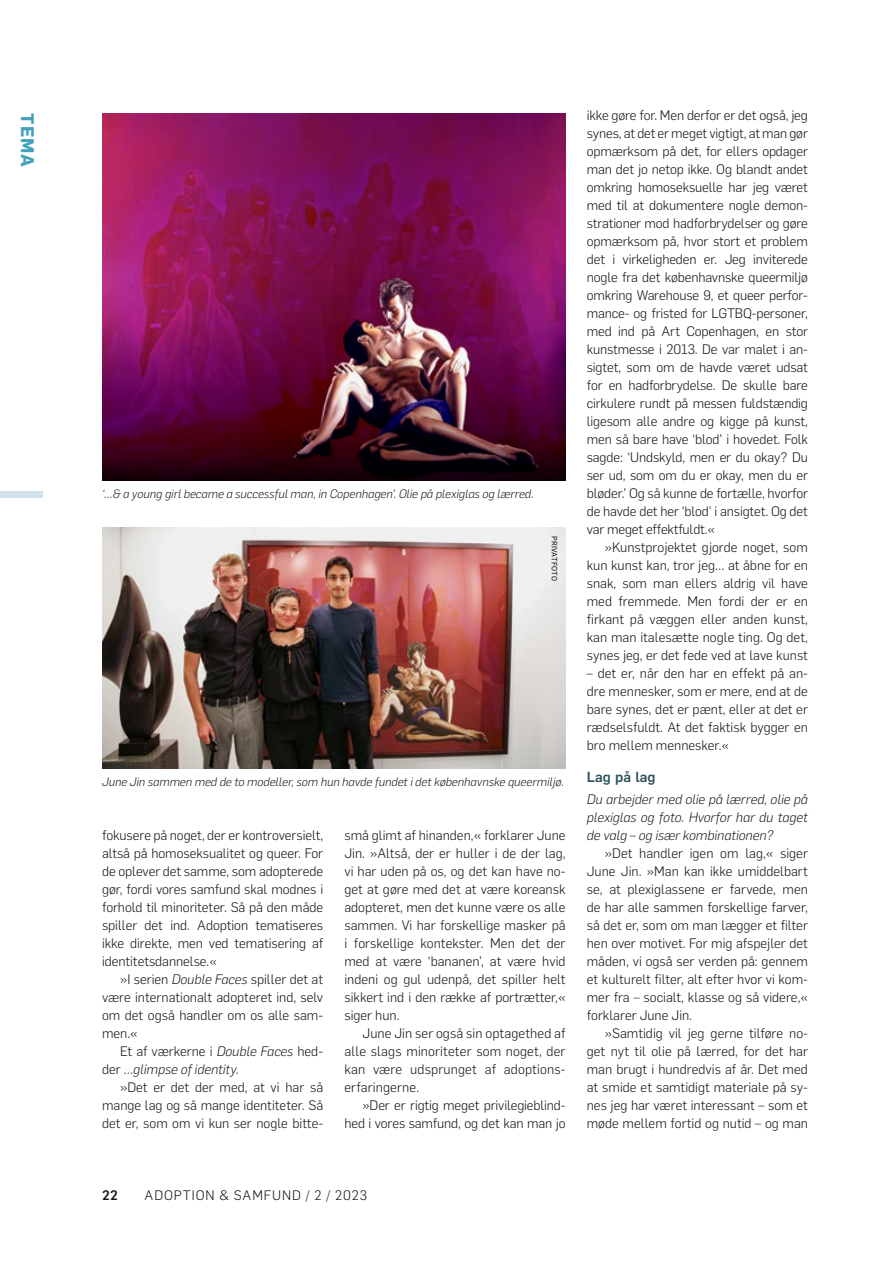
<style>
.page{position:relative;width:893px;height:1263px;background:#fff}
.page>*{position:absolute;margin:0;border:0;box-sizing:border-box;transform-origin:0 0}
.t1{font:700 17.85px "Flama";color:#44a1be}
.t2{font:500 14.25px "Flama";color:#2e515e}
.t3{font:300 13.5px/18px "Flama";color:#181716;text-align:justify}
.t4{font:italic 300 13.5px/18px "Flama";color:#181716}
.t5{font:300 13.5px "Flama";letter-spacing:.065em;color:#181716}
.t6{font:500 13.5px "Flama";color:#181716}
.t7{font:italic 300 12px "Flama";color:#181716}
.t8{font:7.5px "Flama Basic";letter-spacing:.025em;color:#181716}
.s1{font-style:italic}
.s2{font-style:normal}
</style>
<div class="page">
<img style="left:102px;top:113px;width:464px;height:367px">
<img style="left:102px;top:527px;width:464px;height:241px">
<div style="left:0;top:491px;width:43px;height:7px;background:#d2e2ec"></div>
<h1 class="t1" style="left:41px;top:113px;width:55px;rotate:90deg">TEMA</h1>
<p class="t7" style="left:102px;top:486px;width:433px">‘…&amp; a young girl became a successful man, in Copenhagen’. Olie på plexiglas og lærred.</p>
<p class="t8" style="left:560px;top:536px;width:47px;rotate:90deg">PRIVATFOTO</p>
<p class="t7" style="left:102px;top:774px;width:463px">June Jin sammen med de to modeller, som hun havde fundet i det københavnske queermiljø.</p>
<p class="t3" style="left:102px;top:826px;width:223px">fokusere på noget, der er kontroversielt, altså på homoseksualitet og queer. For de oplever det samme, som adopterede gør, fordi vores samfund skal modnes i forhold til minoriteter. Så på den måde spiller det ind. Adoption tematiseres ikke direkte, men ved tematisering af identitetsdannelse.«</p>
<p class="t3" style="left:102px;top:969px;width:223px;text-indent:18px">»I serien <span class="s1">Double Faces</span> spiller det at være internationalt adopteret ind, selv om det også handler om os alle sam&shy;men.«</p>
<p class="t4" style="left:102px;top:1042px;width:223px;text-indent:18px"><span class="s2">Et af værkerne i</span> Double Faces <span class="s2">hed&shy;der</span> …glimpse of identity.</p>
<p class="t3" style="left:102px;top:1077px;width:223px;text-indent:18px">»Det er det der med, at vi har så mange lag og så mange identiteter. Så det er, som om vi kun ser nogle bitte-</p>
<p class="t3" style="left:344px;top:825px;width:223px">små glimt af hinanden,« forklarer June Jin. »Altså, der er huller i de der lag, vi har uden på os, og det kan have no&shy;get at gøre med det at være koreansk adopteret, men det kunne være os alle sammen. Vi har forskellige masker på i forskellige kontekster. Men det der med at være ‘bananen’, at være hvid indeni og gul udenpå, det spiller helt sikkert ind i den række af portrætter,« siger hun.</p>
<p class="t3" style="left:344px;top:1023px;width:223px;text-indent:18px">June Jin ser også sin optagethed af alle slags minoriteter som noget, der kan være udsprunget af adoptions&shy;erfaringerne.</p>
<p class="t3" style="left:344px;top:1095px;width:223px;text-align:right">»Der er rigtig meget privilegieblind&shy;hed i vores samfund, og det kan man jo</p>
<p class="t3" style="left:587px;top:105px;width:223px">ikke gøre for. Men derfor er det også, jeg synes, at det er meget vigtigt, at man gør opmærksom på det, for ellers opdager man det jo netop ikke. Og blandt andet omkring homoseksuelle har jeg været med til at dokumentere nogle demon&shy;strationer mod hadforbrydelser og gøre opmærksom på, hvor stort et problem det i virkeligheden er. Jeg inviterede nogle fra det københavnske queermiljø omkring Warehouse 9, et queer perfor&shy;mance- og fristed for LGTBQ-personer, med ind på Art Copenhagen, en stor kunstmesse i 2013. De var malet i an&shy;sigtet, som om de havde været udsat for en hadforbrydelse. De skulle bare cirkulere rundt på messen fuldstændig ligesom alle andre og kigge på kunst, men så bare have ‘blod’ i hovedet. Folk sagde: ‘Undskyld, men er du okay? Du ser ud, som om du er okay, men du er bløder.’ Og så kunne de fortælle, hvorfor de havde det her ‘blod’ i ansigtet. Og det var meget effektfuldt.«</p>
<p class="t3" style="left:587px;top:537px;width:223px;text-indent:18px">»Kunstprojektet gjorde noget, som kun kunst kan, tror jeg… at åbne for en snak, som man ellers aldrig vil have med fremmede. Men fordi der er en firkant på væggen eller anden kunst, kan man italesætte nogle ting. Og det, synes jeg, er det fede ved at lave kunst</p>
<p class="t3" style="left:587px;top:663px;width:223px">– det er, når den har en effekt på an&shy;dre mennesker, som er mere, end at de bare synes, det er pænt, eller at det er rædselsfuldt. At det faktisk bygger en bro mellem mennesker.«</p>
<p class="t2" style="left:587px;top:766px;width:70px">Lag på lag</p>
<p class="t4" style="left:587px;top:790px;width:223px;text-align:justify">Du arbejder med olie på lærred, olie på plexiglas og foto. Hvorfor har du taget de valg – og især kombinationen?</p>
<p class="t3" style="left:587px;top:844px;width:223px;text-indent:18px">»Det handler igen om lag,« siger June Jin. »Man kan ikke umiddelbart se, at plexiglassene er farvede, men de har alle sammen forskellige farver, så det er, som om man lægger et filter hen over motivet. For mig afspejler det måden, vi også ser verden på: gennem et kulturelt filter, alt efter hvor vi kom&shy;mer fra – socialt, klasse og så videre,« forklarer June Jin.</p>
<p class="t3" style="left:587px;top:1023px;width:223px;text-indent:18px">»Samtidig vil jeg gerne tilføre no&shy;get nyt til olie på lærred, for det har man brugt i hundredvis af år. Det med at smide et samtidigt materiale på sy&shy;nes jeg har været interessant – som et møde mellem fortid og nutid – og man</p>
<p class="t6" style="left:102px;top:1186px;width:17px">22</p>
<p class="t5" style="left:145px;top:1186px;width:224px">ADOPTION &amp; SAMFUND / 2 / 2023</p>
</div>
